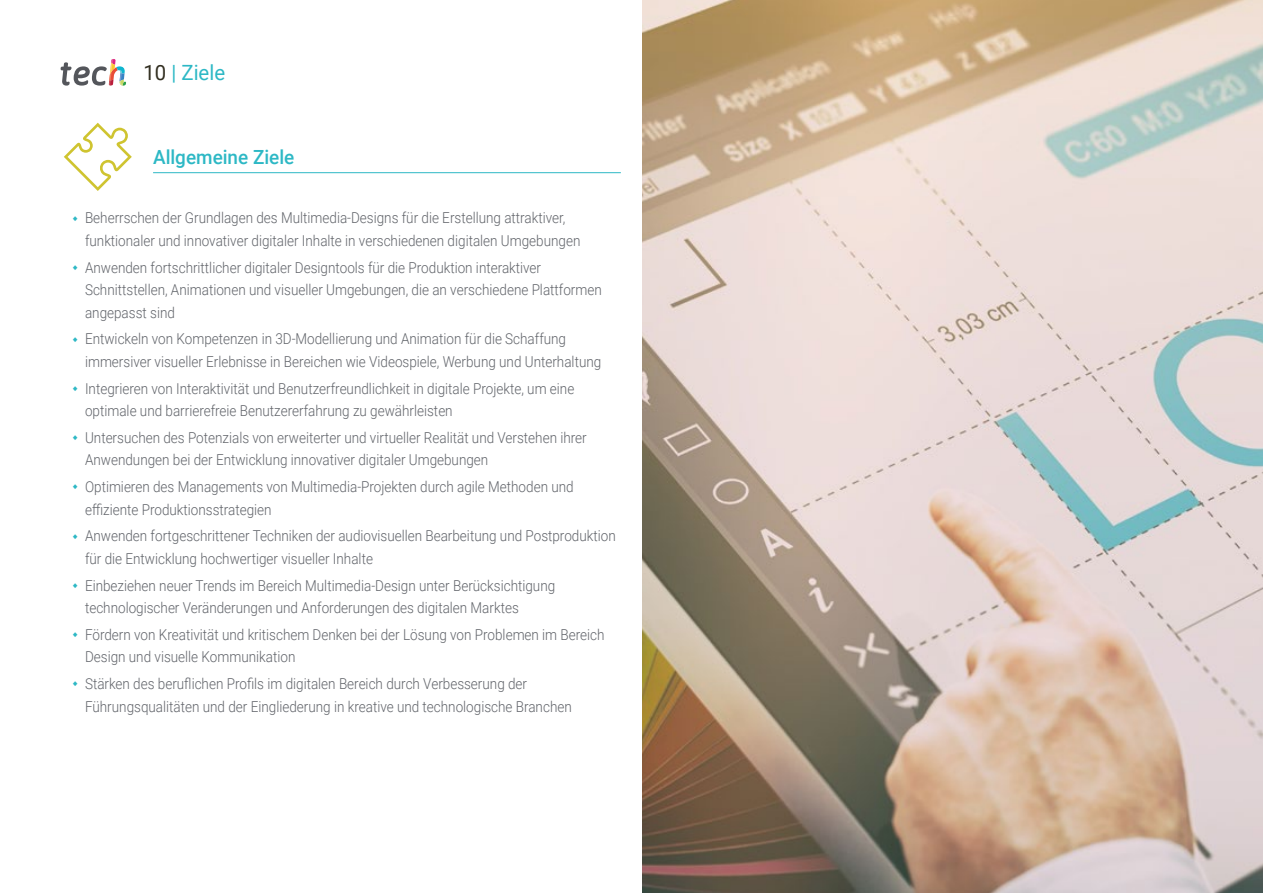
<style>
.page{position:relative;width:1263px;height:893px;background:#fff}
.page>*{position:absolute;margin:0;border:0;box-sizing:border-box;transform-origin:0 0}
.t1{font:21px "Roboto";color:#2db8c5}
.t2{font:500 19.5px "Roboto";color:#2db8c5}
.t3{font:300 15px/22.5px "Roboto";color:#61646a;scale:.9 1}
.s1{color:#312e20}
</style>
<div class="page">
<svg style="left:61px;top:59px;width:65px;height:27px"></svg>
<hr style="left:153px;top:172px;width:468px;height:1px;background:#2db8c5">
<svg style="left:64px;top:123px;width:68px;height:68px"></svg>
<img style="left:642px;top:0;width:621px;height:893px">
<h1 class="t1" style="left:144px;top:57px;width:83px"><span class="s1">10</span> | Ziele</h1>
<h2 class="t2" style="left:153px;top:144px;width:143px">Allgemeine Ziele</h2>
<p class="t3" style="left:85px;top:206px;width:552px">Beherrschen der Grundlagen des Multimedia-Designs für die Erstellung attraktiver, funktionaler und innovativer digitaler Inhalte in verschiedenen digitalen Umgebungen</p>
<p class="t3" style="left:85px;top:255px;width:576px">Anwenden fortschrittlicher digitaler Designtools für die Produktion interaktiver<br>Schnittstellen, Animationen und visueller Umgebungen, die an verschiedene Plattformen angepasst sind</p>
<p class="t3" style="left:85px;top:327px;width:575px">Entwickeln von Kompetenzen in 3D-Modellierung und Animation für die Schaffung immersiver visueller Erlebnisse in Bereichen wie Videospiele, Werbung und Unterhaltung</p>
<p class="t3" style="left:85px;top:376px;width:545px">Integrieren von Interaktivität und Benutzerfreundlichkeit in digitale Projekte, um eine optimale und barrierefreie Benutzererfahrung zu gewährleisten</p>
<p class="t3" style="left:85px;top:426px;width:559px">Untersuchen des Potenzials von erweiterter und virtueller Realität und Verstehen ihrer<br>Anwendungen bei der Entwicklung innovativer digitaler Umgebungen</p>
<p class="t3" style="left:85px;top:475px;width:544px">Optimieren des Managements von Multimedia-Projekten durch agile Methoden und effiziente Produktionsstrategien</p>
<p class="t3" style="left:85px;top:524px;width:591px">Anwenden fortgeschrittener Techniken der audiovisuellen Bearbeitung und Postproduktion für die Entwicklung hochwertiger visueller Inhalte</p>
<p class="t3" style="left:85px;top:573px;width:524px">Einbeziehen neuer Trends im Bereich Multimedia-Design unter Berücksichtigung technologischer Veränderungen und Anforderungen des digitalen Marktes</p>
<p class="t3" style="left:85px;top:623px;width:579px">Fördern von Kreativität und kritischem Denken bei der Lösung von Problemen im Bereich<br>Design und visuelle Kommunikation</p>
<p class="t3" style="left:85px;top:672px;width:542px">Stärken des beruflichen Profils im digitalen Bereich durch Verbesserung der<br>Führungsqualitäten und der Eingliederung in kreative und technologische Branchen</p>
</div>
